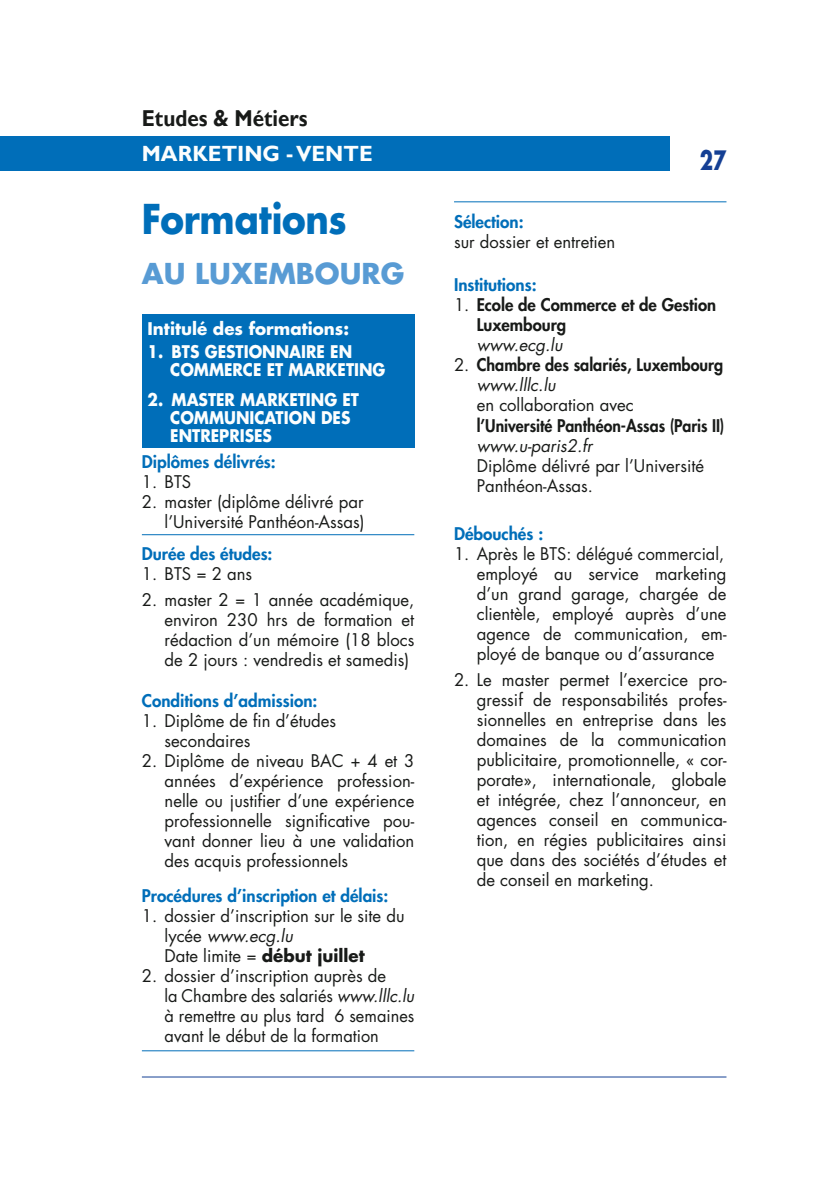
<style>
.page{position:relative;width:840px;height:1191px;background:#fff}
.page>*{position:absolute;margin:0;border:0;box-sizing:border-box;transform-origin:0 0}
.t1{font:700 40px "Futura Std";letter-spacing:-.005em;color:#006eb9;scale:.89 1}
.t2{font:700 28px "Futura Std";color:#589bd4}
.t3{font:700 26px "Futura Std";color:#143f94;scale:.75 1}
.t4{font:700 23px "Gill Sans";color:#181a18;scale:.9 1}
.t5{font:700 22px "Gill Sans";color:#fcfefe}
.t6{font:17px/20px "Futura Std";color:#181a18}
.t7{font:800 17px "Futura Std";color:#006eb9}
.t8{font:700 17px/18px "Futura Std";color:#fcfefe;scale:.9 1}
.t9{font:800 17px/20px "Futura Std";color:#181a18;scale:.95 1}
.t10{font:800 17px/20px "Futura Std";color:#181a18}
.t11{font:800 17px "Futura Std";color:#181a18;scale:.93 1}
.t12{font:italic 17px "Futura Std";color:#181a18}
.t13{font:700 17px "Futura Std";color:#fcfefe}
.s1{font-style:italic}
.s2{font-weight:700}
.s3{font-weight:400}
.s4{font-weight:400;font-style:italic}
</style>
<div class="page">
<hr style="left:142px;top:1076px;width:584px;height:1px;background:#143f94">
<div style="left:0;top:136px;width:669px;height:34px;background:#006eb9"></div>
<div style="left:142px;top:314px;width:272px;height:134px;background:#006eb9"></div>
<hr style="left:142px;top:1050px;width:272px;height:1px;background:#006eb9">
<hr style="left:142px;top:534px;width:272px;height:1px;background:#006eb9">
<hr style="left:454px;top:201px;width:272px;height:1px;background:#006eb9">
<h3 class="t4" style="left:142px;top:104px;width:185px">Etudes &amp; Métiers</h3>
<p class="t5" style="left:142px;top:140px;width:232px">MARKETING - VENTE</p>
<h1 class="t1" style="left:142px;top:193px;width:232px">Formations</h1>
<h2 class="t2" style="left:142px;top:254px;width:264px">AU LUXEMBOURG</h2>
<p class="t13" style="left:147px;top:317px;width:203px">Intitulé des formations:</p>
<p class="t8" style="left:170px;top:343px;width:240px;text-indent:-23px">1. BTS GESTIONNAIRE EN<br>COMMERCE ET MARKETING</p>
<p class="t8" style="left:170px;top:390px;width:211px;text-indent:-23px">2. MASTER MARKETING ET<br>COMMUNICATION DES<br>ENTREPRISES</p>
<p class="t7" style="left:142px;top:451px;width:135px">Diplômes délivrés:</p>
<p class="t6" style="left:142px;top:472px;width:51px">1. BTS</p>
<p class="t6" style="left:142px;top:492px;width:224px;text-align:right">2. master (diplôme délivré par l’Université Panthéon-Assas)</p>
<p class="t7" style="left:142px;top:543px;width:132px">Durée des études:</p>
<p class="t6" style="left:142px;top:564px;width:112px">1. BTS = 2 ans</p>
<p class="t6" style="left:164px;top:589px;width:251px;text-align:justify;text-indent:-23px">2. master 2 = 1 année académique, environ 230 hrs de formation et rédaction d’un mémoire (18 blocs de 2 jours : vendredis et samedis)</p>
<p class="t7" style="left:142px;top:689px;width:177px">Conditions d’admission:</p>
<p class="t6" style="left:164px;top:710px;width:173px;text-indent:-23px">1. Diplôme de fin d’études secondaires</p>
<p class="t6" style="left:164px;top:750px;width:251px;text-align:justify;text-indent:-23px">2. Diplôme de niveau BAC + 4 et 3 années d’expérience profession&shy;nelle ou justifier d’une expérience professionnelle significative pou&shy;vant donner lieu à une validation des acquis professionnels</p>
<p class="t7" style="left:142px;top:885px;width:248px">Procédures d’inscription et délais:</p>
<p class="t6" style="left:164px;top:906px;width:241px;text-indent:-23px">1. dossier d’inscription sur le site du lycée <span class="s1">www.ecg.lu<br></span>Date limite = <span class="s2">début juillet</span></p>
<p class="t6" style="left:164px;top:966px;width:251px;text-indent:-23px">2. dossier d’inscription auprès de<br>la Chambre des salariés <span class="s1">www.lllc.lu </span>à remettre au plus tard 6 semaines avant le début de la formation</p>
<h3 class="t3" style="left:699px;top:143px;width:37px">27</h3>
<p class="t7" style="left:454px;top:211px;width:71px">Sélection:</p>
<p class="t6" style="left:454px;top:232px;width:163px">sur dossier et entretien</p>
<p class="t7" style="left:454px;top:274px;width:84px">Institutions:</p>
<p class="t10" style="left:476px;top:295px;width:241px;text-indent:-23px"><span class="s3">1.</span> Ecole de Commerce et de Gestion<br>Luxembourg</p>
<p class="t12" style="left:476px;top:334px;width:87px">www.ecg.lu</p>
<p class="t9" style="left:476px;top:355px;width:261px;text-indent:-23px"><span class="s3">2.</span> Chambre des salariés, Luxembourg <span class="s4">www.lllc.lu</span></p>
<p class="t6" style="left:476px;top:395px;width:158px">en collaboration avec</p>
<p class="t11" style="left:476px;top:414px;width:268px">l’Université Panthéon-Assas (Paris II)</p>
<p class="t12" style="left:476px;top:434px;width:117px">www.u-paris2.fr</p>
<p class="t6" style="left:476px;top:455px;width:229px">Diplôme délivré par l’Université<br>Panthéon-Assas.</p>
<p class="t7" style="left:454px;top:523px;width:91px">Débouchés :</p>
<p class="t6" style="left:476px;top:544px;width:251px;text-indent:-23px">1. Après le BTS: délégué commercial, employé au service marketing d’un grand garage, chargée de clientèle, employé auprès d’une agence de communication, em&shy;ployé de banque ou d’assurance</p>
<p class="t6" style="left:476px;top:669px;width:251px;text-align:justify;text-indent:-23px">2. Le master permet l’exercice pro&shy;gressif de responsabilités profes&shy;sionnelles en entreprise dans les domaines de la communication publicitaire, promotionnelle, « cor&shy;porate», internationale, globale et intégrée, chez l’annonceur, en agences conseil en communica&shy;tion, en régies publicitaires ainsi que dans des sociétés d’études et de conseil en marketing.</p>
</div>
